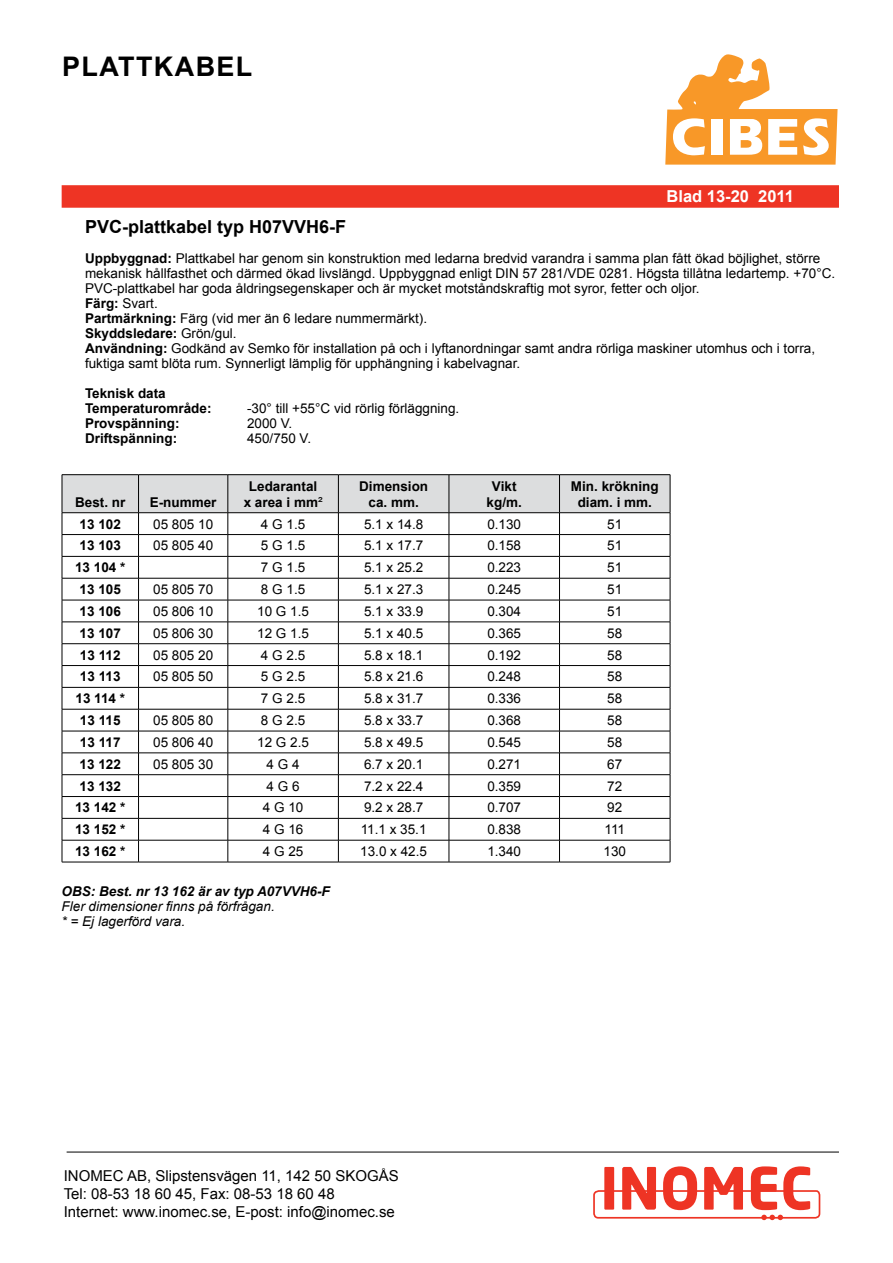
<style>
.page{position:relative;width:893px;height:1263px;background:#fff}
.page>*{position:absolute;margin:0;border:0;box-sizing:border-box;transform-origin:0 0}
.t1{font:700 27px "Arial";color:#000}
.t2{font:700 18px "Arial";color:#000}
.t3{font:700 16.5px "Arial";color:#fff}
.t4{font:15px/18px "Arial";color:#000}
.t5{font:13.5px/15px "Arial";color:#000}
.t6{font:700 13.5px/16.2px "Arial";color:#000;text-align:center}
.t7{font:italic 13.5px/15px "Arial";color:#000}
.t8{font:italic 700 13.5px "Arial";color:#000}
.s1{font-weight:700}
.s2{font-weight:400}
</style>
<div class="page">
<div style="left:62px;top:185px;width:777px;height:23px;background:#ee3424"></div>
<svg style="left:593px;top:1166px;width:228px;height:54px"></svg>
<svg style="left:665px;top:54px;width:173px;height:111px"></svg>
<hr style="left:67px;top:1152px;width:772px;height:1px;background:#000">
<hr style="left:62px;top:474px;width:77px;height:1px;background:#000">
<hr style="left:139px;top:474px;width:89px;height:1px;background:#000">
<hr style="left:228px;top:474px;width:110px;height:1px;background:#000">
<hr style="left:338px;top:474px;width:111px;height:1px;background:#000">
<hr style="left:449px;top:474px;width:110px;height:1px;background:#000">
<hr style="left:559px;top:474px;width:111px;height:1px;background:#000">
<svg style="left:62px;top:475px;width:609px;height:387px"></svg>
<hr style="left:62px;top:862px;width:77px;height:1px;background:#000">
<hr style="left:139px;top:862px;width:89px;height:1px;background:#000">
<hr style="left:228px;top:862px;width:110px;height:1px;background:#000">
<hr style="left:338px;top:862px;width:111px;height:1px;background:#000">
<hr style="left:449px;top:862px;width:110px;height:1px;background:#000">
<hr style="left:559px;top:862px;width:111px;height:1px;background:#000">
<h1 class="t1" style="left:62px;top:49px;width:39px">Plattka</h1>
<h1 class="t1" style="left:196px;top:49px;width:49px">bel</h1>
<p class="t3" style="left:666px;top:185px;width:129px">Blad 13-20 2011</p>
<h2 class="t2" style="left:85px;top:214px;width:263px">PVC-plattkabel typ H07VVH6-F</h2>
<p class="t5" style="left:85px;top:250px;width:752px"><span class="s1">Uppbyggnad:</span> Plattkabel har genom sin konstruktion med ledarna bredvid varandra i samma plan fått ökad böjlighet, större mekanisk hållfasthet och därmed ökad livslängd. Uppbyggnad enligt DIN 57 281/VDE 0281. Högsta tillåtna ledartemp. +70°C.<br>PVC-plattkabel har goda åldringsegenskaper och är mycket motståndskraftig mot syror, fetter och oljor.<br><span class="s1">Färg:</span> Svart.<br><span class="s1">Partmärkning:</span> Färg (vid mer än 6 ledare nummermärkt).<br><span class="s1">Skyddsledare:</span> Grön/gul.<br><span class="s1">Användning:</span> Godkänd av Semko för installation på och i lyftanordningar samt andra rörliga maskiner utomhus och i torra, fuktiga samt blöta rum. Synnerligt lämplig för upphängning i kabelvagnar.</p>
<p class="t6" style="left:85px;top:386px;width:128px;line-height:15px;text-align:left">Teknisk data<br>Temperaturområde:</p>
<p class="t5" style="left:247px;top:400px;width:214px">-30° till +55°C vid rörlig förläggning.</p>
<p class="t6" style="left:85px;top:415px;width:96px">Provspänning:</p>
<p class="t5" style="left:247px;top:415px;width:47px">2000 V.</p>
<p class="t6" style="left:85px;top:430px;width:94px">Driftspänning:</p>
<p class="t5" style="left:247px;top:430px;width:66px">450/750 V.</p>
<p class="t6" style="left:75px;top:494px;width:52px">Best. nr</p>
<p class="t6" style="left:150px;top:494px;width:68px">E-nummer</p>
<p class="t6" style="left:244px;top:478px;width:80px">Ledarantal x area i mm<span class="s2">²</span></p>
<p class="t6" style="left:359px;top:478px;width:71px">Dimension ca. mm.</p>
<p class="t6" style="left:487px;top:478px;width:37px">Vikt kg/m.</p>
<p class="t6" style="left:571px;top:478px;width:89px">Min. krökning diam. i mm.</p>
<p class="t6" style="left:80px;top:516px;width:43px">13 102</p>
<p class="t5" style="left:153px;top:516px;width:62px">05 805 10</p>
<p class="t5" style="left:261px;top:516px;width:46px">4 G 1.5</p>
<p class="t5" style="left:364px;top:516px;width:61px">5.1 x 14.8</p>
<p class="t5" style="left:487px;top:516px;width:35px">0.130</p>
<p class="t5" style="left:607px;top:516px;width:17px">51</p>
<p class="t6" style="left:80px;top:538px;width:43px">13 103</p>
<p class="t5" style="left:153px;top:538px;width:62px">05 805 40</p>
<p class="t5" style="left:261px;top:538px;width:46px">5 G 1.5</p>
<p class="t5" style="left:364px;top:538px;width:61px">5.1 x 17.7</p>
<p class="t5" style="left:487px;top:538px;width:35px">0.158</p>
<p class="t5" style="left:607px;top:538px;width:17px">51</p>
<p class="t6" style="left:75px;top:560px;width:52px">13 104 *</p>
<p class="t5" style="left:261px;top:560px;width:46px">7 G 1.5</p>
<p class="t5" style="left:364px;top:560px;width:61px">5.1 x 25.2</p>
<p class="t5" style="left:487px;top:560px;width:35px">0.223</p>
<p class="t5" style="left:607px;top:560px;width:17px">51</p>
<p class="t6" style="left:80px;top:582px;width:43px">13 105</p>
<p class="t5" style="left:153px;top:582px;width:62px">05 805 70</p>
<p class="t5" style="left:261px;top:582px;width:46px">8 G 1.5</p>
<p class="t5" style="left:364px;top:582px;width:61px">5.1 x 27.3</p>
<p class="t5" style="left:487px;top:582px;width:35px">0.245</p>
<p class="t5" style="left:607px;top:582px;width:17px">51</p>
<p class="t6" style="left:80px;top:603px;width:43px">13 106</p>
<p class="t5" style="left:153px;top:604px;width:62px">05 806 10</p>
<p class="t5" style="left:257px;top:604px;width:53px">10 G 1.5</p>
<p class="t5" style="left:364px;top:604px;width:61px">5.1 x 33.9</p>
<p class="t5" style="left:487px;top:604px;width:35px">0.304</p>
<p class="t5" style="left:607px;top:604px;width:17px">51</p>
<p class="t6" style="left:80px;top:625px;width:43px">13 107</p>
<p class="t5" style="left:153px;top:626px;width:62px">05 806 30</p>
<p class="t5" style="left:257px;top:626px;width:53px">12 G 1.5</p>
<p class="t5" style="left:364px;top:626px;width:61px">5.1 x 40.5</p>
<p class="t5" style="left:487px;top:626px;width:35px">0.365</p>
<p class="t5" style="left:607px;top:626px;width:17px">58</p>
<p class="t6" style="left:80px;top:647px;width:42px">13 112</p>
<p class="t5" style="left:153px;top:647px;width:62px">05 805 20</p>
<p class="t5" style="left:261px;top:647px;width:46px">4 G 2.5</p>
<p class="t5" style="left:364px;top:647px;width:61px">5.8 x 18.1</p>
<p class="t5" style="left:487px;top:647px;width:35px">0.192</p>
<p class="t5" style="left:607px;top:647px;width:17px">58</p>
<p class="t6" style="left:80px;top:669px;width:42px">13 113</p>
<p class="t5" style="left:153px;top:669px;width:62px">05 805 50</p>
<p class="t5" style="left:261px;top:669px;width:46px">5 G 2.5</p>
<p class="t5" style="left:364px;top:669px;width:61px">5.8 x 21.6</p>
<p class="t5" style="left:487px;top:669px;width:35px">0.248</p>
<p class="t5" style="left:607px;top:669px;width:17px">58</p>
<p class="t6" style="left:75px;top:691px;width:51px">13 114 *</p>
<p class="t5" style="left:261px;top:691px;width:46px">7 G 2.5</p>
<p class="t5" style="left:364px;top:691px;width:61px">5.8 x 31.7</p>
<p class="t5" style="left:487px;top:691px;width:35px">0.336</p>
<p class="t5" style="left:607px;top:691px;width:17px">58</p>
<p class="t6" style="left:80px;top:713px;width:42px">13 115</p>
<p class="t5" style="left:153px;top:713px;width:62px">05 805 80</p>
<p class="t5" style="left:261px;top:713px;width:46px">8 G 2.5</p>
<p class="t5" style="left:364px;top:713px;width:61px">5.8 x 33.7</p>
<p class="t5" style="left:487px;top:713px;width:35px">0.368</p>
<p class="t5" style="left:607px;top:713px;width:17px">58</p>
<p class="t6" style="left:80px;top:734px;width:42px">13 117</p>
<p class="t5" style="left:153px;top:735px;width:62px">05 806 40</p>
<p class="t5" style="left:257px;top:735px;width:53px">12 G 2.5</p>
<p class="t5" style="left:364px;top:735px;width:61px">5.8 x 49.5</p>
<p class="t5" style="left:487px;top:735px;width:35px">0.545</p>
<p class="t5" style="left:607px;top:735px;width:17px">58</p>
<p class="t6" style="left:80px;top:756px;width:43px">13 122</p>
<p class="t5" style="left:153px;top:757px;width:62px">05 805 30</p>
<p class="t5" style="left:267px;top:757px;width:35px">4 G 4</p>
<p class="t5" style="left:364px;top:757px;width:61px">6.7 x 20.1</p>
<p class="t5" style="left:487px;top:757px;width:35px">0.271</p>
<p class="t5" style="left:607px;top:757px;width:17px">67</p>
<p class="t6" style="left:80px;top:778px;width:43px">13 132</p>
<p class="t5" style="left:267px;top:778px;width:35px">4 G 6</p>
<p class="t5" style="left:364px;top:778px;width:61px">7.2 x 22.4</p>
<p class="t5" style="left:487px;top:778px;width:35px">0.359</p>
<p class="t5" style="left:607px;top:778px;width:17px">72</p>
<p class="t6" style="left:75px;top:800px;width:52px">13 142 *</p>
<p class="t5" style="left:263px;top:800px;width:42px">4 G 10</p>
<p class="t5" style="left:364px;top:800px;width:61px">9.2 x 28.7</p>
<p class="t5" style="left:487px;top:800px;width:35px">0.707</p>
<p class="t5" style="left:607px;top:800px;width:17px">92</p>
<p class="t6" style="left:75px;top:822px;width:52px">13 152 *</p>
<p class="t5" style="left:263px;top:822px;width:42px">4 G 16</p>
<p class="t5" style="left:361px;top:822px;width:67px">11.1 x 35.1</p>
<p class="t5" style="left:487px;top:822px;width:35px">0.838</p>
<p class="t5" style="left:604px;top:822px;width:22px">111</p>
<p class="t6" style="left:75px;top:844px;width:52px">13 162 *</p>
<p class="t5" style="left:263px;top:844px;width:42px">4 G 25</p>
<p class="t5" style="left:360px;top:844px;width:68px">13.0 x 42.5</p>
<p class="t5" style="left:487px;top:844px;width:35px">1.340</p>
<p class="t5" style="left:603px;top:844px;width:24px">130</p>
<p class="t8" style="left:62px;top:883px;width:270px">OBS: Best. nr 13 162 är av typ A07VVH6-F</p>
<p class="t7" style="left:62px;top:899px;width:215px">Fler dimensioner finns på förfrågan. * = Ej lagerförd vara.</p>
<p class="t4" style="left:64px;top:1167px;width:336px">InomeC AB, Slipstensvägen 11, 142 50 SKOGÅS<br>Tel: 08-53 18 60 45, Fax: 08-53 18 60 48<br>Internet: www.inomec.se, E-post: info@inomec.se</p>
</div>
